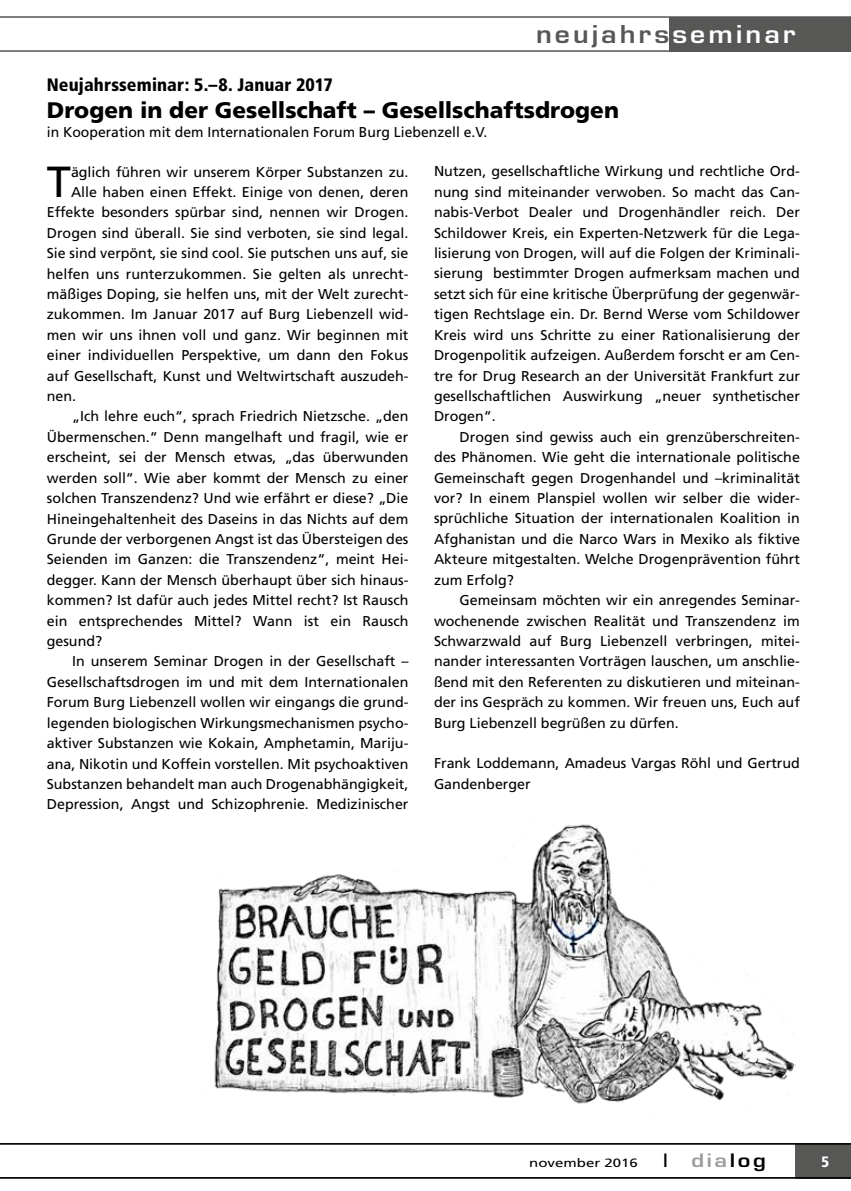
<style>
.page{position:relative;width:851px;height:1191px;background:#fff}
.page>*{position:absolute;margin:0;border:0;box-sizing:border-box;transform-origin:0 0}
.t1{font:43.5px "Frutiger";color:#000}
.t2{font:700 24px "Euromode";letter-spacing:.12em;color:#575756;scale:1.1 1}
.t3{font:900 22.5px "Frutiger";color:#000}
.t4{font:900 condensed 18px "Frutiger";letter-spacing:.01em;color:#000}
.t5{font:700 18px "Euromode";letter-spacing:.12em;color:#9d9d9c;scale:1.2 1}
.t6{font:700 18px "Euromode";color:#000;scale:1.2 1}
.t7{font:900 condensed 15px "Frutiger";color:#fff}
.t8{font:14.25px/20.4px "Frutiger";color:#000;text-align:justify}
.t9{font:12px "Frutiger";color:#000;scale:1.25 1}
.s1{color:#fff}
.s2{color:#000}
</style>
<div class="page">
<div style="left:795px;top:1144px;width:55px;height:34px;background:#575756"></div>
<hr style="left:0;top:1143px;width:850px;height:1px;background:#000">
<hr style="left:0;top:1177px;width:850px;height:1px;background:#000">
<hr style="left:0;top:17px;width:850px;height:1px;background:#000">
<hr style="left:0;top:51px;width:850px;height:1px;background:#000">
<div style="left:669px;top:17px;width:181px;height:34px;background:#575756"></div>
<img style="left:214px;top:824px;width:581px;height:280px">
<h2 class="t2" style="left:536px;top:19px;width:237px">neujahrs<span class="s1">seminar</span></h2>
<p class="t4" style="left:47px;top:74px;width:287px">Neujahrsseminar: 5.–8. Januar 2017</p>
<h3 class="t3" style="left:47px;top:96px;width:573px">Drogen in der Gesellschaft – Gesellschaftsdrogen</h3>
<p class="t8" style="left:47px;top:122px;width:442px">in Kooperation mit dem Internationalen Forum Burg Liebenzell e.V.</p>
<h1 class="t1" style="left:47px;top:156px;width:26px">T</h1>
<p class="t8" style="left:71px;top:161px;width:339px">äglich führen wir unserem Körper Substanzen zu.</p>
<p class="t8" style="left:434px;top:161px;width:367px">Nutzen, gesellschaftliche Wirkung und rechtliche Ord&shy;nung sind miteinander verwoben. So macht das Can&shy;nabis-Verbot Dealer und Drogenhändler reich. Der Schildower Kreis, ein Experten-Netzwerk für die Lega&shy;lisierung von Drogen, will auf die Folgen der Kriminali&shy;sierung bestimmter Drogen aufmerksam machen und setzt sich für eine kritische Überprüfung der gegenwär&shy;tigen Rechtslage ein. Dr. Bernd Werse vom Schildower Kreis wird uns Schritte zu einer Rationalisierung der Drogenpolitik aufzeigen. Außerdem forscht er am Cen&shy;tre for Drug Research an der Universität Frankfurt zur gesellschaftlichen Auswirkung „neuer synthetischer Drogen“.</p>
<p class="t8" style="left:434px;top:427px;width:367px;text-indent:26px">Drogen sind gewiss auch ein grenzüberschreiten&shy;des Phänomen. Wie geht die internationale politische Gemeinschaft gegen Drogenhandel und –kriminalität vor? In einem Planspiel wollen wir selber die wider&shy;sprüchliche Situation der internationalen Koalition in Afghanistan und die Narco Wars in Mexiko als fiktive Akteure mitgestalten. Welche Drogenprävention führt zum Erfolg?</p>
<p class="t8" style="left:434px;top:590px;width:367px;text-indent:26px">Gemeinsam möchten wir ein anregendes Seminar&shy;wochenende zwischen Realität und Transzendenz im Schwarzwald auf Burg Liebenzell verbringen, mitei&shy;nander interessanten Vorträgen lauschen, um anschlie&shy;ßend mit den Referenten zu diskutieren und miteinan&shy;der ins Gespräch zu kommen. Wir freuen uns, Euch auf Burg Liebenzell begrüßen zu dürfen.</p>
<p class="t8" style="left:434px;top:753px;width:367px">Frank Loddemann, Amadeus Vargas Röhl und Gertrud<br>Gandenberger</p>
<p class="t8" style="left:71px;top:182px;width:339px">Alle haben einen Effekt. Einige von denen, deren</p>
<p class="t8" style="left:47px;top:202px;width:363px">Effekte besonders spürbar sind, nennen wir Drogen.</p>
<p class="t8" style="left:47px;top:223px;width:363px">Drogen sind überall. Sie sind verboten, sie sind legal.</p>
<p class="t8" style="left:47px;top:243px;width:363px">Sie sind verpönt, sie sind cool. Sie putschen uns auf, sie</p>
<p class="t8" style="left:47px;top:263px;width:363px">helfen uns runterzukommen. Sie gelten als unrecht-</p>
<p class="t8" style="left:47px;top:284px;width:363px">mäßiges Doping, sie helfen uns, mit der Welt zurecht-</p>
<p class="t8" style="left:47px;top:304px;width:363px">zukommen. Im Januar 2017 auf Burg Liebenzell wid-</p>
<p class="t8" style="left:47px;top:325px;width:363px">men wir uns ihnen voll und ganz. Wir beginnen mit</p>
<p class="t8" style="left:47px;top:345px;width:363px">einer individuellen Perspektive, um dann den Fokus</p>
<p class="t8" style="left:47px;top:365px;width:363px">auf Gesellschaft, Kunst und Weltwirtschaft auszudeh-</p>
<p class="t8" style="left:47px;top:386px;width:31px">nen.</p>
<p class="t8" style="left:72px;top:406px;width:337px">„Ich lehre euch“, sprach Friedrich Nietzsche. „den</p>
<p class="t8" style="left:47px;top:427px;width:363px">Übermenschen.“ Denn mangelhaft und fragil, wie er</p>
<p class="t8" style="left:47px;top:447px;width:363px">erscheint, sei der Mensch etwas, „das überwunden</p>
<p class="t8" style="left:47px;top:467px;width:363px">werden soll“. Wie aber kommt der Mensch zu einer</p>
<p class="t8" style="left:47px;top:488px;width:363px">solchen Transzendenz? Und wie erfährt er diese? „Die</p>
<p class="t8" style="left:47px;top:508px;width:363px">Hineingehaltenheit des Daseins in das Nichts auf dem</p>
<p class="t8" style="left:47px;top:529px;width:363px">Grunde der verborgenen Angst ist das Übersteigen des</p>
<p class="t8" style="left:47px;top:549px;width:363px">Seienden im Ganzen: die Transzendenz“, meint Hei-</p>
<p class="t8" style="left:47px;top:569px;width:363px">degger. Kann der Mensch überhaupt über sich hinaus-</p>
<p class="t8" style="left:47px;top:590px;width:363px">kommen? Ist dafür auch jedes Mittel recht? Ist Rausch</p>
<p class="t8" style="left:47px;top:610px;width:363px">ein entsprechendes Mittel? Wann ist ein Rausch</p>
<p class="t8" style="left:47px;top:631px;width:57px">gesund?</p>
<p class="t8" style="left:72px;top:651px;width:337px">In unserem Seminar Drogen in der Gesellschaft –</p>
<p class="t8" style="left:47px;top:672px;width:363px">Gesellschaftsdrogen im und mit dem Internationalen</p>
<p class="t8" style="left:47px;top:692px;width:363px">Forum Burg Liebenzell wollen wir eingangs die grund-</p>
<p class="t8" style="left:47px;top:712px;width:363px">legenden biologischen Wirkungsmechanismen psycho-</p>
<p class="t8" style="left:47px;top:733px;width:363px">aktiver Substanzen wie Kokain, Amphetamin, Mariju-</p>
<p class="t8" style="left:47px;top:753px;width:363px">ana, Nikotin und Koffein vorstellen. Mit psychoaktiven</p>
<p class="t8" style="left:47px;top:774px;width:363px">Substanzen behandelt man auch Drogenabhängigkeit,</p>
<p class="t8" style="left:47px;top:794px;width:363px">Depression, Angst und Schizophrenie. Medizinischer</p>
<p class="t9" style="left:529px;top:1156px;width:88px">november 2016</p>
<p class="t6" style="left:662px;top:1149px;width:7px">|</p>
<p class="t5" style="left:691px;top:1149px;width:64px">dia<span class="s2">log</span></p>
<p class="t7" style="left:821px;top:1152px;width:9px">5</p>
</div>
